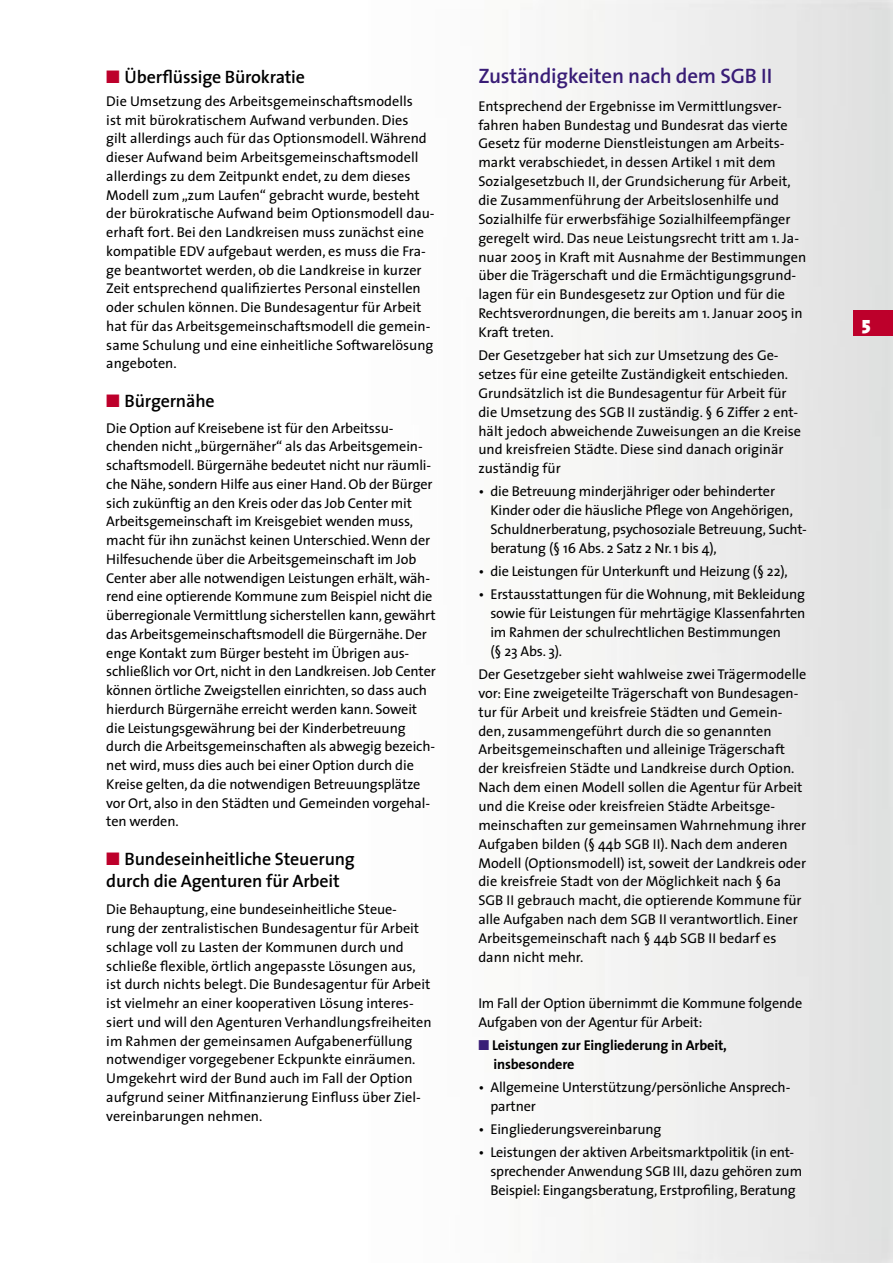
<style>
.page{position:relative;width:893px;height:1263px;background:#fff}
.page>*{position:absolute;margin:0;border:0;box-sizing:border-box;transform-origin:0 0}
.t1{font:600 21px "The Sans";letter-spacing:-.01em;color:#391d76}
.t2{font:900 19.5px "The Sans";color:#fff}
.t3{font:600 18px/21.6px "The Sans";letter-spacing:-.01em;color:#000}
.t4{font:14.25px/18.8px "The Sans";color:#000}
.t5{font:700 14.25px/18.9px "The Sans";letter-spacing:-.01em;color:#000}
</style>
<div class="page">
<div style="left:853px;top:310px;width:40px;height:26px;background:#bd002b"></div>
<p class="t3" style="left:125px;top:65px;width:182px">Überflüssige Bürokratie</p>
<p class="t4" style="left:106px;top:91px;width:330px">Die Umsetzung des Arbeitsgemeinschaftsmodells<br>ist mit bürokratischem Aufwand verbunden. Dies<br>gilt allerdings auch für das Optionsmodell. Während dieser Aufwand beim Arbeitsgemeinschaftsmodell allerdings zu dem Zeitpunkt endet, zu dem dieses Modell zum „zum Laufen“ gebracht wurde, besteht der bürokratische Aufwand beim Optionsmodell dau&shy;erhaft fort. Bei den Landkreisen muss zunächst eine kompatible EDV aufgebaut werden, es muss die Fra&shy;ge beantwortet werden, ob die Landkreise in kurzer Zeit entsprechend qualifiziertes Personal einstellen oder schulen können. Die Bundesagentur für Arbeit hat für das Arbeitsgemeinschaftsmodell die gemein&shy;same Schulung und eine einheitliche Softwarelösung angeboten.</p>
<p class="t3" style="left:125px;top:390px;width:92px">Bürgernähe</p>
<p class="t4" style="left:106px;top:418px;width:331px">Die Option auf Kreisebene ist für den Arbeitssu&shy;chenden nicht „bürgernäher“ als das Arbeitsgemein&shy;schaftsmodell. Bürgernähe bedeutet nicht nur räumli&shy;che Nähe, sondern Hilfe aus einer Hand. Ob der Bürger sich zukünftig an den Kreis oder das Job Center mit Arbeitsgemeinschaft im Kreisgebiet wenden muss, macht für ihn zunächst keinen Unterschied. Wenn der Hilfesuchende über die Arbeitsgemeinschaft im Job Center aber alle notwendigen Leistungen erhält, wäh&shy;rend eine optierende Kommune zum Beispiel nicht die überregionale Vermittlung sicherstellen kann, gewährt das Arbeitsgemeinschaftsmodell die Bürgernähe. Der enge Kontakt zum Bürger besteht im Übrigen aus&shy;schließlich vor Ort, nicht in den Landkreisen. Job Center können örtliche Zweigstellen einrichten, so dass auch hierdurch Bürgernähe erreicht werden kann. Soweit die Leistungsgewährung bei der Kinderbetreuung durch die Arbeitsgemeinschaften als abwegig bezeich&shy;net wird, muss dies auch bei einer Option durch die Kreise gelten, da die notwendigen Betreuungsplätze vor Ort, also in den Städten und Gemeinden vorgehal&shy;ten werden.</p>
<p class="t3" style="left:106px;top:848px;width:250px;text-indent:18px">Bundeseinheitliche Steuerung durch die Agenturen für Arbeit</p>
<p class="t4" style="left:106px;top:900px;width:327px">Die Behauptung, eine bundeseinheitliche Steue-<br>rung der zentralistischen Bundesagentur für Arbeit schlage voll zu Lasten der Kommunen durch und schließe flexible, örtlich angepasste Lösungen aus, ist durch nichts belegt. Die Bundesagentur für Arbeit ist vielmehr an einer kooperativen Lösung interes&shy;siert und will den Agenturen Verhandlungsfreiheiten im Rahmen der gemeinsamen Aufgabenerfüllung notwendiger vorgegebener Eckpunkte einräumen.<br>Umgekehrt wird der Bund auch im Fall der Option aufgrund seiner Mitfinanzierung Einfluss über Ziel&shy;vereinbarungen nehmen.</p>
<h1 class="t1" style="left:478px;top:59px;width:295px">Zuständigkeiten nach dem SGB II</h1>
<p class="t4" style="left:478px;top:96px;width:329px">Entsprechend der Ergebnisse im Vermittlungsver&shy;fahren haben Bundestag und Bundesrat das vierte Gesetz für moderne Dienstleistungen am Arbeits&shy;markt verabschiedet, in dessen Artikel 1 mit dem Sozialgesetzbuch II, der Grundsicherung für Arbeit, die Zusammenführung der Arbeitslosenhilfe und Sozialhilfe für erwerbsfähige Sozialhilfeempfänger geregelt wird. Das neue Leistungsrecht tritt am 1. Ja&shy;nuar 2005 in Kraft mit Ausnahme der Bestimmungen über die Trägerschaft und die Ermächtigungsgrund&shy;lagen für ein Bundesgesetz zur Option und für die Rechtsverordnungen, die bereits am 1. Januar 2005 in Kraft treten.</p>
<p class="t4" style="left:478px;top:345px;width:324px">Der Gesetzgeber hat sich zur Umsetzung des Ge&shy;setzes für eine geteilte Zuständigkeit entschieden.<br>Grundsätzlich ist die Bundesagentur für Arbeit für die Umsetzung des SGB II zuständig. § 6 Ziffer 2 ent&shy;hält jedoch abweichende Zuweisungen an die Kreise und kreisfreien Städte. Diese sind danach originär zuständig für</p>
<p class="t4" style="left:490px;top:482px;width:318px;text-indent:-12px">• die Betreuung minderjähriger oder behinderter Kinder oder die häusliche Pflege von Angehörigen, Schuldnerberatung, psychosoziale Betreuung, Sucht&shy;beratung (§ 16 Abs. 2 Satz 2 Nr. 1 bis 4),</p>
<p class="t4" style="left:478px;top:561px;width:311px">• die Leistungen für Unterkunft und Heizung (§ 22),</p>
<p class="t4" style="left:490px;top:585px;width:317px;text-indent:-12px">• Erstausstattungen für die Wohnung, mit Bekleidung sowie für Leistungen für mehrtägige Klassenfahrten im Rahmen der schulrechtlichen Bestimmungen<br>(§ 23 Abs. 3).</p>
<p class="t4" style="left:478px;top:664px;width:329px">Der Gesetzgeber sieht wahlweise zwei Trägermodelle vor: Eine zweigeteilte Trägerschaft von Bundesagen&shy;tur für Arbeit und kreisfreie Städten und Gemein&shy;den, zusammengeführt durch die so genannten Arbeitsgemeinschaften und alleinige Trägerschaft der kreisfreien Städte und Landkreise durch Option.<br>Nach dem einen Modell sollen die Agentur für Arbeit und die Kreise oder kreisfreien Städte Arbeitsge&shy;meinschaften zur gemeinsamen Wahrnehmung ihrer Aufgaben bilden (§ 44b SGB II). Nach dem anderen Modell (Optionsmodell) ist, soweit der Landkreis oder die kreisfreie Stadt von der Möglichkeit nach § 6a SGB II gebrauch macht, die optierende Kommune für alle Aufgaben nach dem SGB II verantwortlich. Einer Arbeitsgemeinschaft nach § 44b SGB II bedarf es dann nicht mehr.</p>
<p class="t4" style="left:478px;top:993px;width:325px">Im Fall der Option übernimmt die Kommune folgende<br>Aufgaben von der Agentur für Arbeit:</p>
<p class="t5" style="left:492px;top:1035px;width:236px">Leistungen zur Eingliederung in Arbeit, insbesondere</p>
<p class="t4" style="left:490px;top:1077px;width:301px;text-indent:-12px">• Allgemeine Unterstützung/persönliche Ansprech&shy;partner</p>
<p class="t4" style="left:478px;top:1119px;width:185px">• Eingliederungsvereinbarung</p>
<p class="t4" style="left:490px;top:1142px;width:313px;text-indent:-12px">• Leistungen der aktiven Arbeitsmarktpolitik (in ent&shy;sprechender Anwendung SGB III, dazu gehören zum<br>Beispiel: Eingangsberatung, Erstprofiling, Beratung</p>
<h2 class="t2" style="left:862px;top:307px;width:10px">5</h2>
</div>
